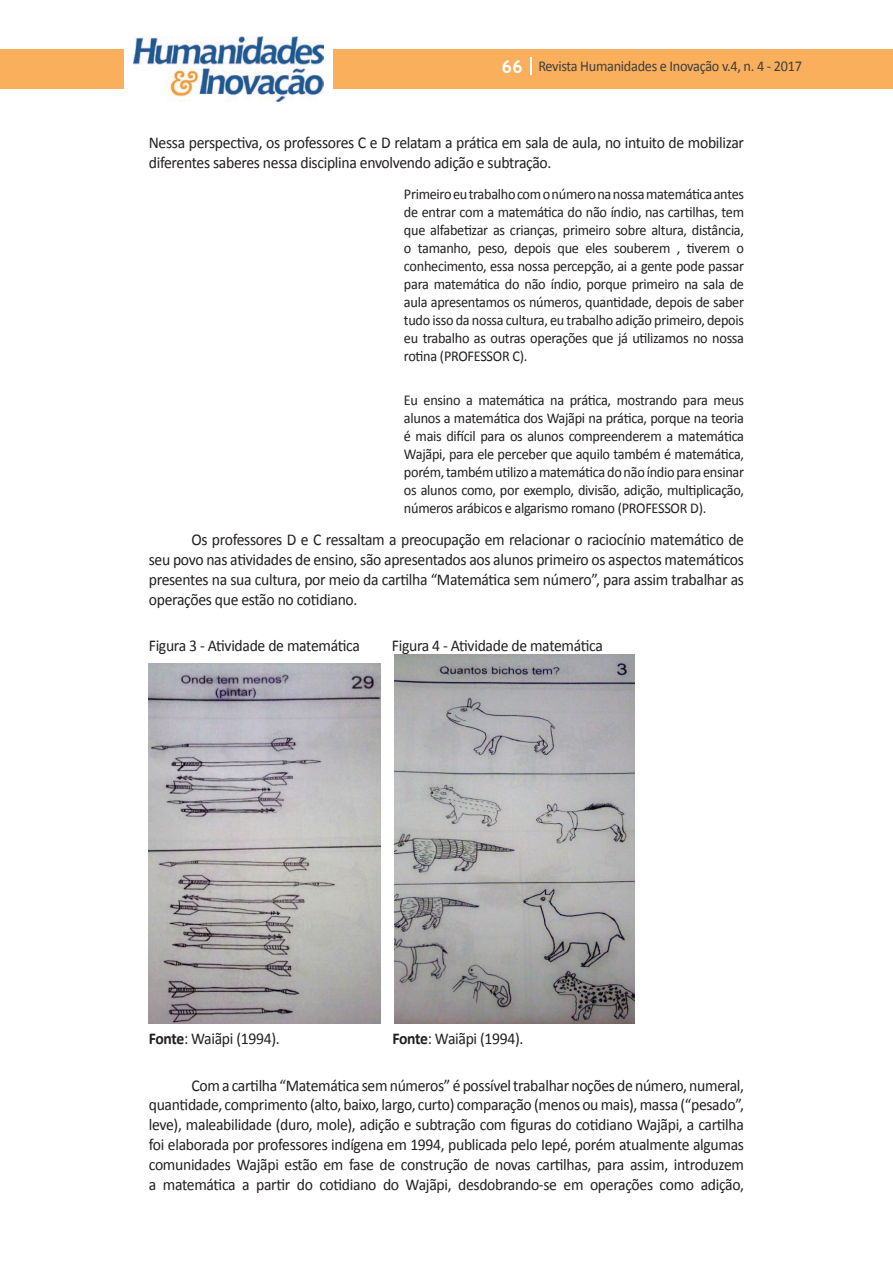
<style>
.page{position:relative;width:893px;height:1263px;background:#fff}
.page>*{position:absolute;margin:0;border:0;box-sizing:border-box;transform-origin:0 0}
.t1{font:16.5px/19.8px "Calibri";letter-spacing:-.02em;color:#231f20;text-align:justify;scale:.95 1}
.t2{font:15px/18px "Calibri";letter-spacing:-.02em;color:#231f20;text-align:justify;scale:.95 1}
.t3{font:15px "Calibri";letter-spacing:-.02em;color:#3e3e3f;scale:.95 1}
.s1{font-family:"Trebuchet MS";font-weight:700;font-size:18px;color:#fff}
.s2{font-weight:700}
</style>
<div class="page">
<div style="left:441px;top:49px;width:452px;height:39px;background:#f9af5c"></div>
<div style="left:333px;top:49px;width:108px;height:39px;background:#f9af5c"></div>
<div style="left:0;top:49px;width:124px;height:39px;background:#f9af5c"></div>
<svg style="left:530px;top:57px;width:2px;height:18px"></svg>
<img style="left:134px;top:36px;width:190px;height:65px">
<img style="left:149px;top:663px;width:232px;height:361px">
<img style="left:394px;top:655px;width:240px;height:369px">
<p class="t3" style="left:501px;top:57px;width:318px"><span class="s1">66</span> Revista Humanidades e Inovação v.4, n. 4 - 2017</p>
<p class="t1" style="left:149px;top:133px;width:628px">Nessa perspectiva, os professores C e D relatam a prática em sala de aula, no intuito de mobilizar diferentes saberes nessa disciplina envolvendo adição e subtração.</p>
<p class="t2" style="left:404px;top:185px;width:360px">Primeiro eu trabalho com o número na nossa matemática antes de entrar com a matemática do não índio, nas cartilhas, tem que alfabetizar as crianças, primeiro sobre altura, distância, o tamanho, peso, depois que eles souberem , tiverem o conhecimento, essa nossa percepção, ai a gente pode passar para matemática do não índio, porque primeiro na sala de aula apresentamos os números, quantidade, depois de saber tudo isso da nossa cultura, eu trabalho adição primeiro, depois eu trabalho as outras operações que já utilizamos no nossa rotina (PROFESSOR C).</p>
<p class="t2" style="left:404px;top:391px;width:360px">Eu ensino a matemática na prática, mostrando para meus alunos a matemática dos Wajãpi na prática, porque na teoria é mais difícil para os alunos compreenderem a matemática Wajãpi, para ele perceber que aquilo também é matemática, porém, também utilizo a matemática do não índio para ensinar os alunos como, por exemplo, divisão, adição, multiplicação, números arábicos e algarismo romano (PROFESSOR D).</p>
<p class="t1" style="left:149px;top:530px;width:628px;text-indent:43px">Os professores D e C ressaltam a preocupação em relacionar o raciocínio matemático de seu povo nas atividades de ensino, são apresentados aos alunos primeiro os aspectos matemáticos presentes na sua cultura, por meio da cartilha “Matemática sem número”, para assim trabalhar as operações que estão no cotidiano.</p>
<p class="t1" style="left:149px;top:636px;width:224px">Figura 3 - Atividade de matemática</p>
<p class="t1" style="left:392px;top:636px;width:224px">Figura 4 - Atividade de matemática</p>
<p class="t1" style="left:149px;top:1028px;width:139px"><span class="s2">Fonte</span>: Waiãpi (1994).</p>
<p class="t1" style="left:392px;top:1028px;width:139px"><span class="s2">Fonte</span>: Waiãpi (1994).</p>
<p class="t1" style="left:149px;top:1075px;width:628px;text-indent:43px">Com a cartilha “Matemática sem números” é possível trabalhar noções de número, numeral, quantidade, comprimento (alto, baixo, largo, curto) comparação (menos ou mais), massa (“pesado”, leve), maleabilidade (duro, mole), adição e subtração com figuras do cotidiano Wajãpi, a cartilha foi elaborada por professores indígena em 1994, publicada pelo Iepé, porém atualmente algumas comunidades Wajãpi estão em fase de construção de novas cartilhas, para assim, introduzem a matemática a partir do cotidiano do Wajãpi, desdobrando-se em operações como adição,</p>
</div>
